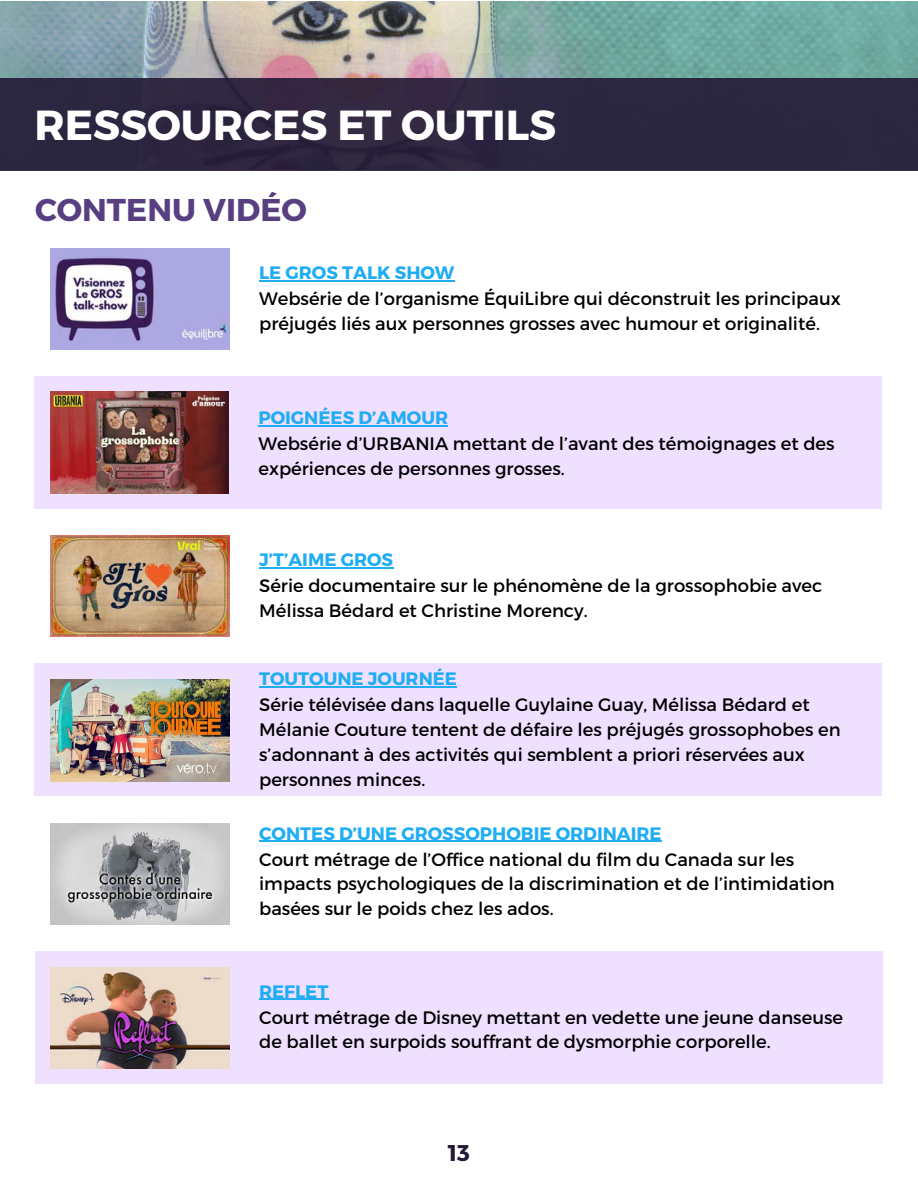
<style>
.page{position:relative;width:918px;height:1188px;background:#fff}
.page>*{position:absolute;margin:0;border:0;box-sizing:border-box;transform-origin:0 0}
.t1{font:700 42px "Montserrat";color:#fff}
.t2{font:700 31.5px "Montserrat";color:#573f81}
.t3{font:700 22.8px "Montserrat";color:#251b37}
.t4{font:18px/24.8px "Montserrat";color:#000}
.t5{font:700 18px "Montserrat";color:#20adf4}
</style>
<div class="page">
<img style="left:0;top:1px;width:918px;height:77px">
<div style="left:0;top:78px;width:918px;height:92px;background:#2b2640"></div>
<div style="left:34px;top:663px;width:848px;height:133px;background:#f0e0ff"></div>
<img style="left:51px;top:536px;width:179px;height:101px">
<hr style="left:259px;top:567px;width:134px;height:1px;background:#20adf4">
<div style="left:34px;top:376px;width:848px;height:133px;background:#f0e0ff"></div>
<img style="left:50px;top:392px;width:179px;height:101px">
<hr style="left:258px;top:425px;width:190px;height:1px;background:#20adf4">
<img style="left:51px;top:248px;width:179px;height:101px">
<hr style="left:259px;top:280px;width:195px;height:1px;background:#20adf4">
<div style="left:35px;top:951px;width:848px;height:133px;background:#f0e0ff"></div>
<hr style="left:259px;top:841px;width:403px;height:1px;background:#20adf4">
<img style="left:51px;top:823px;width:179px;height:102px">
<img style="left:51px;top:680px;width:179px;height:101px">
<hr style="left:259px;top:687px;width:198px;height:1px;background:#20adf4">
<img style="left:51px;top:967px;width:178px;height:101px">
<hr style="left:259px;top:999px;width:69px;height:1px;background:#20adf4">
<h2 class="t1" style="left:34px;top:98px;width:523px">RESSOURCES ET OUTILS</h2>
<p class="t2" style="left:35px;top:189px;width:273px">CONTENU VIDÉO</p>
<p class="t5" style="left:259px;top:261px;width:197px">LE GROS TALK SHOW</p>
<p class="t4" style="left:259px;top:285px;width:583px">Websérie de l’organisme ÉquiLibre qui déconstruit les principaux préjugés liés aux personnes grosses avec humour et originalité.</p>
<p class="t5" style="left:258px;top:406px;width:191px">POIGNÉES D’AMOUR</p>
<p class="t4" style="left:258px;top:430px;width:578px">Websérie d’URBANIA mettant de l’avant des témoignages et des expériences de personnes grosses.</p>
<p class="t5" style="left:259px;top:548px;width:136px">J’T’AIME GROS</p>
<p class="t4" style="left:259px;top:572px;width:565px">Série documentaire sur le phénomène de la grossophobie avec<br>Mélissa Bédard et Christine Morency.</p>
<p class="t5" style="left:259px;top:667px;width:199px">TOUTOUNE JOURNÉE</p>
<p class="t4" style="left:259px;top:692px;width:583px">Série télévisée dans laquelle Guylaine Guay, Mélissa Bédard et Mélanie Couture tentent de défaire les préjugés grossophobes en s’adonnant à des activités qui semblent a priori réservées aux personnes minces.</p>
<p class="t5" style="left:259px;top:822px;width:404px">CONTES D’UNE GROSSOPHOBIE ORDINAIRE</p>
<p class="t4" style="left:259px;top:846px;width:577px">Court métrage de l’Office national du film du Canada sur les impacts psychologiques de la discrimination et de l’intimidation basées sur le poids chez les ados.</p>
<p class="t5" style="left:259px;top:980px;width:71px">REFLET</p>
<p class="t4" style="left:259px;top:1004px;width:586px">Court métrage de Disney mettant en vedette une jeune danseuse de ballet en surpoids souffrant de dysmorphie corporelle.</p>
<h1 class="t3" style="left:448px;top:1138px;width:24px">13</h1>
</div>
